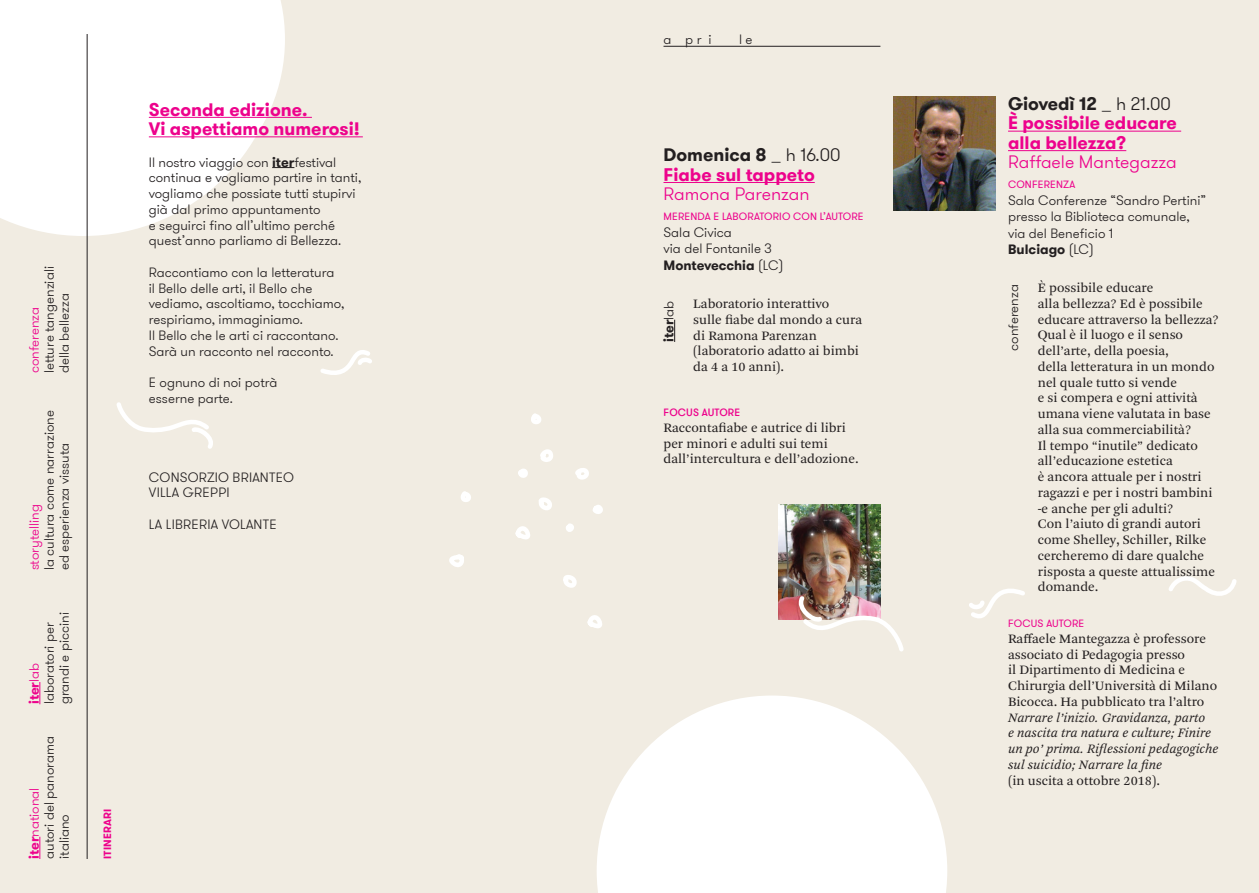
<style>
.page{position:relative;width:1259px;height:893px;background:#f1ece2}
.page>*{position:absolute;margin:0;border:0;box-sizing:border-box;transform-origin:0 0}
.NOME_AUTORE{font:700 18px/19.5px "GT Walsheim Pro";color:#ed028c}
.NOME_AUTORE-2{font:300 18px "GT Walsheim Pro";color:#ed028c}
.base_graziato{font:700 18px "GT Walsheim Pro";color:#231f20}
.data{font:700 18px "GT Walsheim Pro";color:#231f20}
.base_graziato-2{font:13.5px/15.8px "Arnhem Pro Blond";color:#231f20}
.base_graziato-3{font:300 13.5px/15.8px "GT Walsheim Pro";color:#231f20}
.base_graziato-4{font:300 13.5px "GT Walsheim Pro";color:#ed028c}
.base_graziato-5{font:700 13.5px "GT Walsheim Pro";color:#231f20}
.tema{font:300 13.5px "GT Walsheim Pro";color:#ed028c}
.base_graziato-6{font:700 13.5px "GT Walsheim Pro";color:#ed028c}
.tema-2{font:10.5px "GT Walsheim Pro";letter-spacing:.015em;color:#ed028c}
.base_graziato-7{font:500 10.5px "GT Walsheim Pro";letter-spacing:.015em;color:#ed028c}
.tema-3{font:700 10.5px "GT Walsheim Pro";letter-spacing:.015em;color:#ed028c}
.s1{font-weight:300}
.s2{font-weight:700}
.s3{font-style:italic}
</style>
<div class="page">
<svg style="left:597px;top:695px;width:350px;height:198px;fill:#fff"></svg>
<svg style="left:0;top:214px;width:174px;height:22px;fill:#fff"></svg>
<svg style="left:0;top:0;width:285px;height:214px;background:#fdfcfb"></svg>
<svg style="left:1169px;top:576px;width:68px;height:20px"></svg>
<svg style="left:969px;top:588px;width:56px;height:31px"></svg>
<svg style="left:40px;top:837px;width:1px;height:22px"></svg>
<hr style="left:663px;top:46px;width:217px;height:1px;background:#231f20">
<hr style="left:663px;top:182px;width:152px;height:1px;background:#ed028c">
<svg style="left:674px;top:320px;width:1px;height:22px"></svg>
<hr style="left:87px;top:34px;width:1px;height:825px;background:#231f20">
<svg style="left:40px;top:682px;width:1px;height:22px"></svg>
<hr style="left:149px;top:117px;width:163px;height:1px;background:#ed028c">
<hr style="left:149px;top:136px;width:214px;height:1px;background:#ed028c">
<svg style="left:272px;top:167px;width:22px;height:1px"></svg>
<hr style="left:1008px;top:131px;width:173px;height:1px;background:#ed028c">
<hr style="left:1008px;top:150px;width:118px;height:1px;background:#ed028c">
<img style="left:893px;top:96px;width:102px;height:115px">
<img style="left:778px;top:505px;width:102px;height:114px">
<svg style="left:320px;top:350px;width:52px;height:25px"></svg>
<svg style="left:116px;top:402px;width:97px;height:47px"></svg>
<svg style="left:449px;top:554px;width:15px;height:13px"></svg>
<svg style="left:515px;top:526px;width:15px;height:14px"></svg>
<svg style="left:587px;top:615px;width:15px;height:13px"></svg>
<svg style="left:539px;top:497px;width:13px;height:13px"></svg>
<svg style="left:563px;top:575px;width:14px;height:13px"></svg>
<svg style="left:566px;top:523px;width:8px;height:9px"></svg>
<svg style="left:575px;top:468px;width:14px;height:11px"></svg>
<svg style="left:540px;top:449px;width:11px;height:12px"></svg>
<svg style="left:518px;top:468px;width:10px;height:10px"></svg>
<svg style="left:593px;top:505px;width:10px;height:9px"></svg>
<svg style="left:531px;top:413px;width:10px;height:11px"></svg>
<svg style="left:461px;top:491px;width:10px;height:11px"></svg>
<img style="left:797px;top:592px;width:107px;height:60px">
<p class="base_graziato-3" style="left:42px;top:373px;width:109px;line-height:15px;rotate:-90deg">letture tangenziali della bellezza</p>
<p class="base_graziato-4" style="left:26px;top:373px;width:68px;rotate:-90deg">conferenza</p>
<p class="base_graziato-3" style="left:42px;top:570px;width:162px;line-height:15px;rotate:-90deg">la cultura come narrazione ed esperienza vissuta</p>
<p class="base_graziato-4" style="left:26px;top:570px;width:68px;rotate:-90deg">storytelling</p>
<p class="base_graziato-3" style="left:42px;top:704px;width:94px;line-height:15px;rotate:-90deg">laboratori per grandi e piccini</p>
<p class="base_graziato-6" style="left:25px;top:704px;width:43px;rotate:-90deg">iter<span class="s1">lab</span></p>
<p class="base_graziato-3" style="left:42px;top:859px;width:124px;line-height:15px;rotate:-90deg">autori del panorama italiano</p>
<p class="tema" style="left:26px;top:859px;width:73px;rotate:-90deg"><span class="s2">iter</span>national</p>
<p class="tema-3" style="left:101px;top:859px;width:51px;rotate:-90deg">ITINERARI</p>
<p class="NOME_AUTORE" style="left:149px;top:100px;width:160px">Seconda edizione.</p>
<p class="NOME_AUTORE" style="left:149px;top:119px;width:212px">Vi aspettiamo numerosi!</p>
<p class="base_graziato-3" style="left:149px;top:154px;width:214px">Il nostro viaggio con <span class="s2">iter</span>festival continua e vogliamo partire in tanti, vogliamo che possiate tutti stupirvi già dal primo appuntamento</p>
<p class="base_graziato-3" style="left:149px;top:217px;width:194px">e seguirci fino all’ultimo perché quest’anno parliamo di Bellezza.</p>
<p class="base_graziato-3" style="left:149px;top:265px;width:187px">Raccontiamo con la letteratura</p>
<p class="base_graziato-3" style="left:149px;top:280px;width:197px">il Bello delle arti, il Bello che vediamo, ascoltiamo, tocchiamo, respiriamo, immaginiamo.</p>
<p class="base_graziato-3" style="left:149px;top:328px;width:191px">Il Bello che le arti ci raccontano.</p>
<p class="base_graziato-3" style="left:149px;top:343px;width:186px">Sarà un racconto nel racconto.</p>
<p class="base_graziato-3" style="left:149px;top:375px;width:130px">E ognuno di noi potrà</p>
<p class="base_graziato-3" style="left:149px;top:391px;width:86px">esserne parte.</p>
<p class="base_graziato-3" style="left:149px;top:469px;width:147px">CONSORZIO BRIANTEO<br>VILLA GREPPI</p>
<p class="base_graziato-3" style="left:149px;top:517px;width:129px">LA LIBRERIA VOLANTE</p>
<p class="base_graziato-3" style="left:663px;top:32px;width:49px">a p r i</p>
<p class="base_graziato-3" style="left:739px;top:32px;width:15px">l e</p>
<p class="base_graziato" style="left:663px;top:143px;width:179px">Domenica 8 <span class="s1">_ h 16.00</span></p>
<p class="NOME_AUTORE" style="left:663px;top:165px;width:153px">Fiabe sul tappeto</p>
<p class="NOME_AUTORE-2" style="left:663px;top:183px;width:148px">Ramona Parenzan</p>
<p class="tema-2" style="left:663px;top:210px;width:202px">MERENDA E LABORATORIO CON L’AUTORE</p>
<p class="base_graziato-3" style="left:663px;top:224px;width:70px">Sala Civica</p>
<p class="base_graziato-3" style="left:663px;top:240px;width:121px;line-height:16.5px">via del Fontanile 3<br><span class="s2">Montevecchia</span> (LC)</p>
<p class="base_graziato-5" style="left:660px;top:342px;width:43px;rotate:-90deg">iter<span class="s1">lab</span></p>
<p class="base_graziato-2" style="left:693px;top:296px;width:137px">Laboratorio interattivo</p>
<p class="base_graziato-2" style="left:693px;top:312px;width:170px">sulle fiabe dal mondo a cura</p>
<p class="base_graziato-2" style="left:693px;top:328px;width:167px">di Ramona Parenzan (laboratorio adatto ai bimbi</p>
<p class="base_graziato-2" style="left:693px;top:359px;width:92px">da 4 a 10 anni).</p>
<p class="base_graziato-7" style="left:663px;top:406px;width:78px">FOCUS AUTORE</p>
<p class="base_graziato-2" style="left:663px;top:420px;width:197px">Raccontafiabe e autrice di libri per minori e adulti sui temi dall’intercultura e dell’adozione.</p>
<p class="data" style="left:1008px;top:92px;width:164px">Giovedì 12 <span class="s1">_ h 21.00</span></p>
<p class="NOME_AUTORE" style="left:1008px;top:113px;width:170px">È possibile educare alla bellezza?</p>
<p class="NOME_AUTORE-2" style="left:1008px;top:151px;width:170px">Raffaele Mantegazza</p>
<p class="tema-2" style="left:1008px;top:178px;width:69px">CONFERENZA</p>
<p class="base_graziato-3" style="left:1008px;top:192px;width:200px;line-height:16.5px">Sala Conferenze “Sandro Pertini” presso la Biblioteca comunale,</p>
<p class="base_graziato-3" style="left:1008px;top:225px;width:107px">via del Beneficio 1</p>
<p class="base_graziato-5" style="left:1008px;top:241px;width:87px">Bulciago <span class="s1">(LC)</span></p>
<p class="base_graziato-3" style="left:1006px;top:351px;width:68px;rotate:-90deg">conferenza</p>
<p class="base_graziato-2" style="left:1037px;top:280px;width:117px">È possibile educare</p>
<p class="base_graziato-2" style="left:1037px;top:296px;width:182px">alla bellezza? Ed è possibile educare attraverso la bellezza?<br>Qual è il luogo e il senso dell’arte, della poesia,<br>della letteratura in un mondo nel quale tutto si vende<br>e si compera e ogni attività umana viene valutata in base alla sua commerciabilità?<br>Il tempo “inutile” dedicato all’educazione estetica<br>è ancora attuale per i nostri ragazzi e per i nostri bambini -e anche per gli adulti?<br>Con l’aiuto di grandi autori come Shelley, Schiller, Rilke cercheremo di dare qualche risposta a queste attualissime domande.</p>
<p class="tema-2" style="left:1008px;top:617px;width:78px">FOCUS AUTORE</p>
<p class="base_graziato-2" style="left:1008px;top:631px;width:212px">Raffaele Mantegazza è professore associato di Pedagogia presso<br>il Dipartimento di Medicina e Chirurgia dell’Università di Milano Bicocca. Ha pubblicato tra l’altro <span class="s3">Narrare l’inizio. Gravidanza, parto<br>e nascita tra natura e culture; Finire un po’ prima. Riflessioni pedagogiche sul suicidio; Narrare la fine<br></span>(in uscita a ottobre 2018).</p>
</div>
